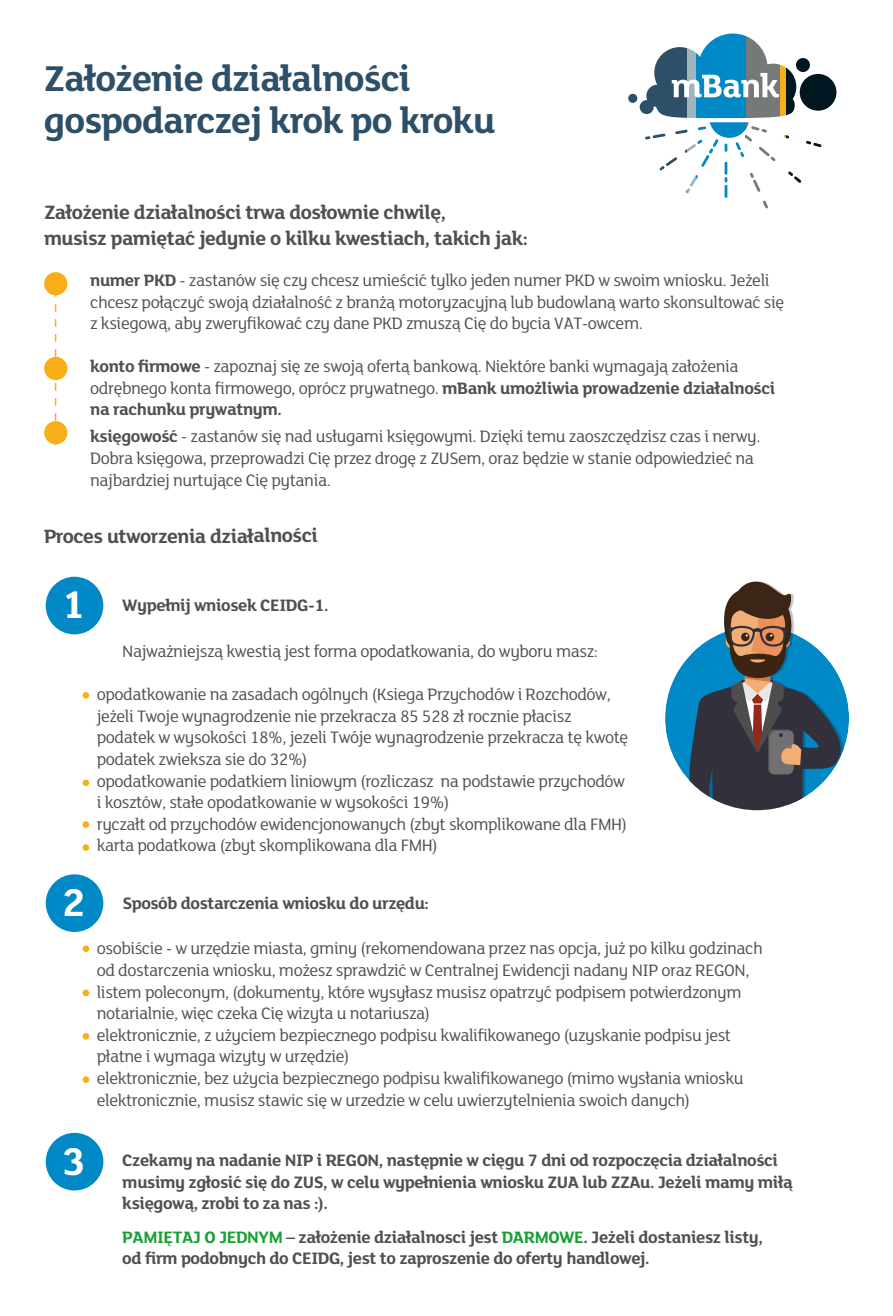
<style>
.page{position:relative;width:893px;height:1316px;background:#fff}
.page>*{position:absolute;margin:0;border:0;box-sizing:border-box;transform-origin:0 0}
.t1{font:700 42px "FS Lola";color:#fff}
.t2{font:700 39px/42px "FS Lola";letter-spacing:-.025em;color:#2d4f67}
.t3{font:700 21px/25.2px "FS Lola";letter-spacing:-.025em;color:#524f52}
.t4{font:18px/21.6px "FS Lola";letter-spacing:-.025em;color:#524f52}
.t5{font:700 18px/21.6px "FS Lola";letter-spacing:-.025em;color:#524f52}
.s1{font-weight:700}
.s2{color:#18a035}
</style>
<div class="page">
<svg style="left:665px;top:581px;width:184px;height:229px"></svg>
<svg style="left:786px;top:58px;width:50px;height:89px"></svg>
<svg style="left:745px;top:35px;width:35px;height:107px"></svg>
<svg style="left:695px;top:34px;width:50px;height:113px;fill:#0088c7"></svg>
<svg style="left:628px;top:47px;width:59px;height:93px"></svg>
<svg style="left:687px;top:48px;width:8px;height:99px"></svg>
<svg style="left:780px;top:64px;width:6px;height:74px"></svg>
<svg style="left:55px;top:295px;width:1px;height:150px"></svg>
<svg style="left:672px;top:73px;width:107px;height:25px"></svg>
<div style="left:44px;top:272px;width:23px;height:23px;background:#f8ae16;border-radius:50%"></div>
<div style="left:44px;top:357px;width:23px;height:23px;background:#f8ae16;border-radius:50%"></div>
<div style="left:44px;top:421px;width:23px;height:23px;background:#f8ae16;border-radius:50%"></div>
<div style="left:46px;top:577px;width:57px;height:57px;background:#0088c7;border-radius:50%"></div>
<div style="left:83px;top:692px;width:6px;height:7px;background:#f8ae16;border-radius:50%"></div>
<svg style="left:83px;top:780px;width:6px;height:6px"></svg>
<div style="left:83px;top:844px;width:6px;height:7px;background:#f8ae16;border-radius:50%"></div>
<div style="left:83px;top:821px;width:6px;height:7px;background:#f8ae16;border-radius:50%"></div>
<div style="left:46px;top:874px;width:57px;height:58px;background:#0088c7;border-radius:50%"></div>
<div style="left:83px;top:945px;width:6px;height:7px;background:#f8ae16;border-radius:50%"></div>
<svg style="left:83px;top:990px;width:6px;height:6px"></svg>
<div style="left:83px;top:1033px;width:6px;height:7px;background:#f8ae16;border-radius:50%"></div>
<div style="left:83px;top:1076px;width:6px;height:7px;background:#f8ae16;border-radius:50%"></div>
<div style="left:46px;top:1133px;width:57px;height:58px;background:#0088c7;border-radius:50%"></div>
<h2 class="t2" style="left:44px;top:56px;width:453px">Założenie działalności gospodarczej krok po kroku</h2>
<p class="t3" style="left:44px;top:199px;width:485px">Założenie działalności trwa dosłownie chwilę,<br>musisz pamiętać jedynie o kilku kwestiach, takich jak:</p>
<p class="t4" style="left:90px;top:269px;width:696px"><span class="s1">numer PKD</span> - zastanów się czy chcesz umieścić tylko jeden numer PKD w swoim wniosku. Jeżeli chcesz połączyć swoją działalność z branżą motoryzacyjną lub budowlaną warto skonsultować się z ksiegową, aby zweryfikować czy dane PKD zmuszą Cię do bycia VAT-owcem.</p>
<p class="t4" style="left:90px;top:355px;width:686px"><span class="s1">konto firmowe</span> - zapoznaj się ze swoją ofertą bankową. Niektóre banki wymagają założenia odrębnego konta firmowego, oprócz prywatnego. <span class="s1">mBank umożliwia prowadzenie działalności na rachunku prywatnym.</span></p>
<p class="t4" style="left:90px;top:425px;width:672px"><span class="s1">księgowość</span> - zastanów się nad usługami księgowymi. Dzięki temu zaoszczędzisz czas i nerwy.<br>Dobra księgowa, przeprowadzi Cię przez drogę z ZUSem, oraz będzie w stanie odpowiedzieć na najbardziej nurtujące Cię pytania.</p>
<p class="t3" style="left:44px;top:522px;width:275px">Proces utworzenia działalności</p>
<h1 class="t1" style="left:62px;top:576px;width:25px">1</h1>
<p class="t5" style="left:122px;top:594px;width:208px">Wypełnij wniosek CEIDG-1.</p>
<p class="t4" style="left:122px;top:640px;width:477px">Najważniejszą kwestią jest forma opodatkowania, do wyboru masz:</p>
<p class="t4" style="left:97px;top:683px;width:533px">opodatkowanie na zasadach ogólnych (Ksiega Przychodów i Rozchodów, jeżeli Twoje wynagrodzenie nie przekracza 85 528 zł rocznie płacisz podatek w wysokości 18%, jezeli Twóje wynagrodzenie przekracza tę kwotę podatek zwieksza sie do 32%)<br>opodatkowanie podatkiem liniowym (rozliczasz na podstawie przychodów i kosztów, stałe opodatkowanie w wysokości 19%)<br>ryczałt od przychodów ewidencjonowanych (zbyt skomplikowane dla FMH) karta podatkowa (zbyt skomplikowana dla FMH)</p>
<h1 class="t1" style="left:62px;top:874px;width:25px">2</h1>
<p class="t5" style="left:122px;top:891px;width:308px">Sposób dostarczenia wniosku do urzędu:</p>
<p class="t4" style="left:97px;top:937px;width:668px">osobiście - w urzędzie miasta, gminy (rekomendowana przez nas opcja, już po kilku godzinach od dostarczenia wniosku, możesz sprawdzić w Centralnej Ewidencji nadany NIP oraz REGON, listem poleconym, (dokumenty, które wysyłasz musisz opatrzyć podpisem potwierdzonym notarialnie, więc czeka Cię wizyta u notariusza)<br>elektronicznie, z użyciem bezpiecznego podpisu kwalifikowanego (uzyskanie podpisu jest płatne i wymaga wizyty w urzędzie)<br>elektronicznie, bez użycia bezpiecznego podpisu kwalifikowanego (mimo wysłania wniosku elektronicznie, musisz stawic się w urzedzie w celu uwierzytelnienia swoich danych)</p>
<h1 class="t1" style="left:62px;top:1132px;width:25px">3</h1>
<p class="t5" style="left:122px;top:1149px;width:672px">Czekamy na nadanie NIP i REGON, następnie w cięgu 7 dni od rozpoczęcia działalności musimy zgłosić się do ZUS, w celu wypełnienia wniosku ZUA lub ZZAu. Jeżeli mamy miłą księgową, zrobi to za nas :).</p>
<p class="t5" style="left:122px;top:1225px;width:642px"><span class="s2">PAMIĘTAJ O JEDNYM</span> – założenie działalnosci jest <span class="s2">DARMOWE</span>. Jeżeli dostaniesz listy, od firm podobnych do CEIDG, jest to zaproszenie do oferty handlowej.</p>
</div>
